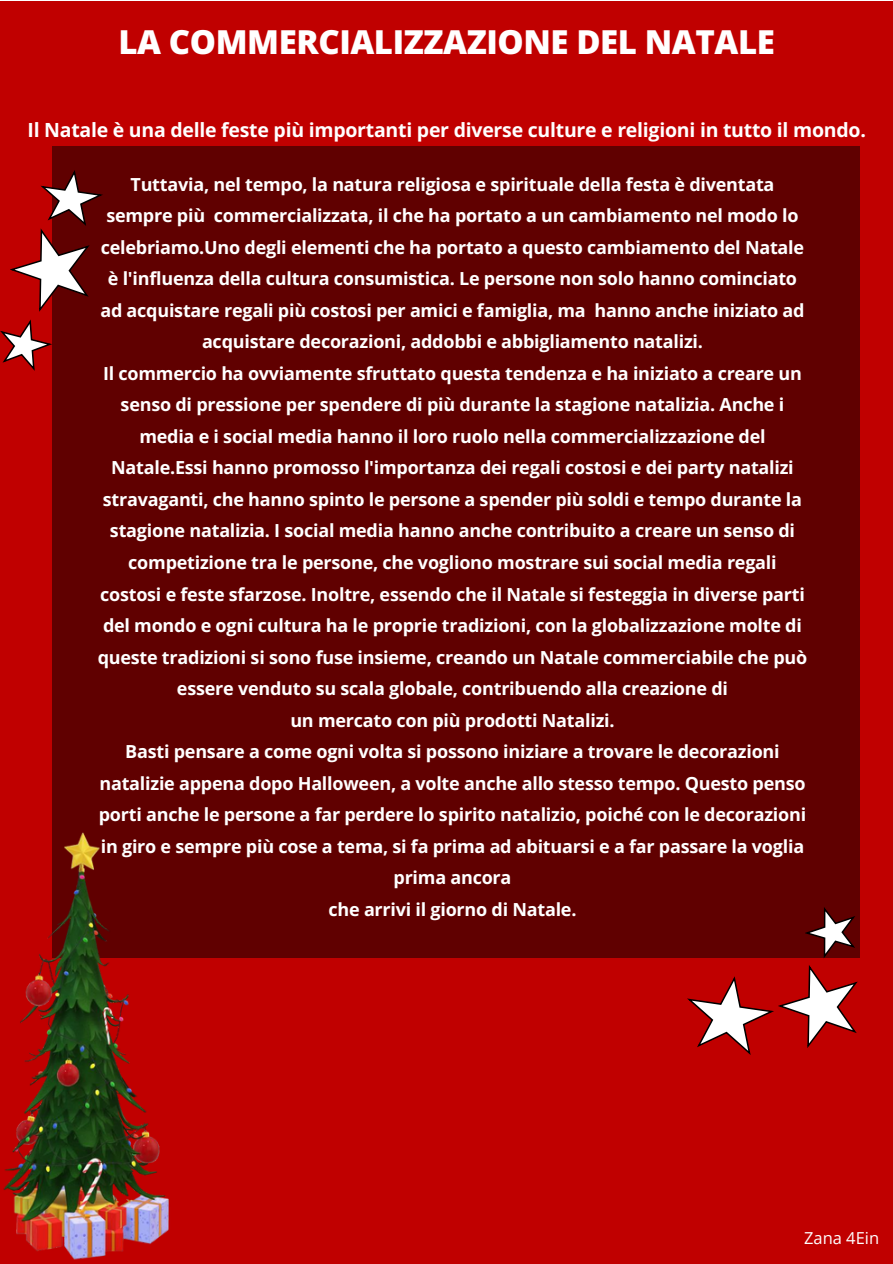
<style>
.page{position:relative;width:893px;height:1264px;background:#fff}
.page>*{position:absolute;margin:0;border:0;box-sizing:border-box;transform-origin:0 0}
.t1{font:800 33px "Open Sans";letter-spacing:-.01em;color:#fff}
.t2{font:700 19.5px "Open Sans";letter-spacing:-.015em;color:#fff}
.t3{font:700 18px/31.5px "Open Sans";letter-spacing:-.015em;color:#fff;text-align:center}
.t4{font:16.5px "Open Sans";color:#fff}
</style>
<div class="page">
<div style="left:0;top:1px;width:892px;height:1262px;background:#c00000"></div>
<div style="left:52px;top:147px;width:807px;height:811px;background:#600000"></div>
<img style="left:3px;top:832px;width:166px;height:428px">
<svg style="left:0;top:170px;width:103px;height:201px"></svg>
<svg style="left:687px;top:907px;width:171px;height:148px"></svg>
<p class="t1" style="left:118px;top:18px;width:658px">LA COMMERCIALIZZAZIONE DEL NATALE</p>
<p class="t2" style="left:28px;top:116px;width:839px">Il Natale è una delle feste più importanti per diverse culture e religioni in tutto il mondo.</p>
<p class="t3" style="left:100px;top:168px;width:705px">Tuttavia, nel tempo, la natura religiosa e spirituale della festa è diventata sempre più commercializzata, il che ha portato a un cambiamento nel modo lo celebriamo.Uno degli elementi che ha portato a questo cambiamento del Natale è l'influenza della cultura consumistica. Le persone non solo hanno cominciato ad acquistare regali più costosi per amici e famiglia, ma hanno anche iniziato ad acquistare decorazioni, addobbi e abbigliamento natalizi.</p>
<p class="t3" style="left:98px;top:357px;width:711px">Il commercio ha ovviamente sfruttato questa tendenza e ha iniziato a creare un senso di pressione per spendere di più durante la stagione natalizia. Anche i media e i social media hanno il loro ruolo nella commercializzazione del Natale.Essi hanno promosso l'importanza dei regali costosi e dei party natalizi stravaganti, che hanno spinto le persone a spender più soldi e tempo durante la stagione natalizia. I social media hanno anche contribuito a creare un senso di competizione tra le persone, che vogliono mostrare sui social media regali costosi e feste sfarzose. Inoltre, essendo che il Natale si festeggia in diverse parti del mondo e ogni cultura ha le proprie tradizioni, con la globalizzazione molte di queste tradizioni si sono fuse insieme, creando un Natale commerciabile che può essere venduto su scala globale, contribuendo alla creazione di</p>
<p class="t3" style="left:290px;top:703px;width:326px">un mercato con più prodotti Natalizi.</p>
<p class="t3" style="left:99px;top:735px;width:708px">Basti pensare a come ogni volta si possono iniziare a trovare le decorazioni natalizie appena dopo Halloween, a volte anche allo stesso tempo. Questo penso porti anche le persone a far perdere lo spirito natalizio, poiché con le decorazioni in giro e sempre più cose a tema, si fa prima ad abituarsi e a far passare la voglia prima ancora</p>
<p class="t3" style="left:328px;top:892px;width:249px">che arrivi il giorno di Natale.</p>
<p class="t4" style="left:804px;top:1226px;width:77px">Zana 4Ein</p>
</div>
